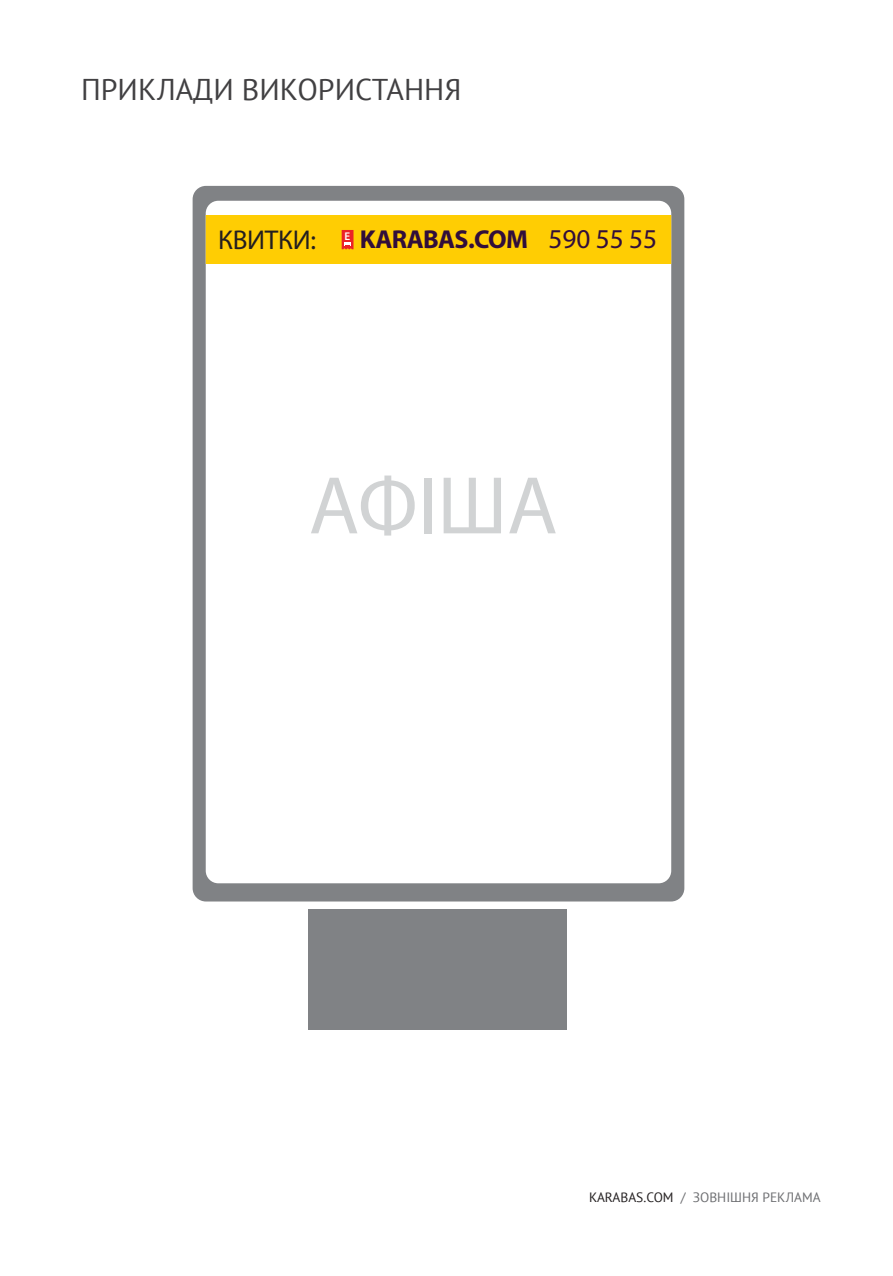
<style>
.page{position:relative;width:893px;height:1276px;background:#fff}
.page>*{position:absolute;margin:0;border:0;box-sizing:border-box;transform-origin:0 0}
.t1{font:82.35px "Myriad Pro";color:#d1d3d4}
.t2{font:30px "PT Sans";color:#414042}
.t3{font:27.3px "Myriad Pro";letter-spacing:-.01em;color:#231f20}
.t4{font:700 25.95px "Myriad Pro";letter-spacing:-.025em;color:#310e3b}
.t5{font:13.5px "PT Sans";color:#6d6e71}
.t6{font:600 11.25px "Myriad Pro";color:#fff}
.s1{font-weight:400;font-size:14.4px;color:#ffcd03}
.s2{font-weight:400;font-size:27.3px}
.s3{color:#231f20}
</style>
<div class="page">
<div style="left:309px;top:909px;width:258px;height:120px;background:#808285"></div>
<svg style="left:193px;top:186px;width:491px;height:715px"></svg>
<div style="left:206px;top:215px;width:465px;height:49px;background:#ffcd03"></div>
<svg style="left:342px;top:230px;width:11px;height:19px"></svg>
<h2 class="t2" style="left:81px;top:70px;width:382px">ПРИКЛАДИ ВИКОРИСТАННЯ</h2>
<h3 class="t3" style="left:218px;top:223px;width:99px">КВИТКИ:</h3>
<h3 class="t4" style="left:360px;top:223px;width:299px">KARABAS.COM<span class="s1">(044)</span> <span class="s2">590 55 55</span></h3>
<p class="t6" style="left:345px;top:229px;width:7px">E</p>
<h1 class="t1" style="left:309px;top:455px;width:250px">АФІША</h1>
<p class="t5" style="left:589px;top:1188px;width:233px"><span class="s3">KARABAS.COM</span> / ЗОВНІШНЯ РЕКЛАМА</p>
</div>
